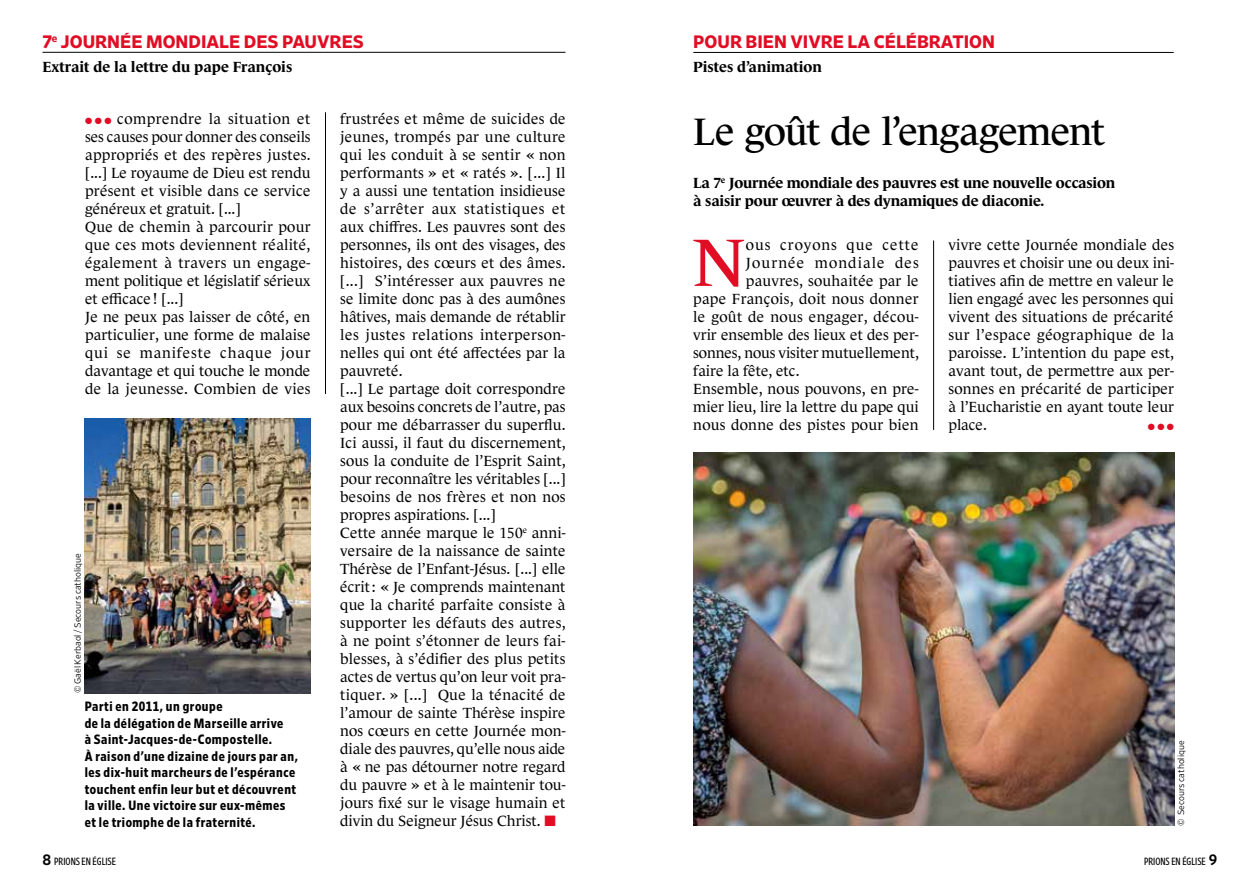
<style>
.page{position:relative;width:1259px;height:893px;background:#fff}
.page>*{position:absolute;margin:0;border:0;box-sizing:border-box;transform-origin:0 0}
.t1{font:68.4px "Le Monde Journal Std";color:#e10d24}
.t2{font:39px "Le Monde Journal Std";letter-spacing:-.02em;color:#000}
.t3{font:700 18px "Retina";color:#e10d24}
.t4{font:15px/18px "Le Monde Journal Std";letter-spacing:.01em;color:#000}
.t5{font:700 15px/18px "Le Monde Journal Std";letter-spacing:-.01em;color:#000}
.t6{font:15px "Le Monde Journal Std";letter-spacing:.065em;color:#000}
.t7{font:15px "Le Monde Journal Std";letter-spacing:.075em;color:#000}
.t8{font:700 13.5px/16.5px "Retina Narrow";letter-spacing:.04em;color:#000}
.t9{font:condensed 10.5px "Retina";color:#000}
.t10{font:300 9px "Retina";color:#000}
.t11{font:9px "Zapf Dingbats";color:#e10d24}
.s1{color:#e10d24}
.s2{font-family:"Humanist 521 BT"}
.s3{font-weight:500;font-stretch:normal;font-size:15px}
</style>
<div class="page">
<hr style="left:43px;top:52px;width:522px;height:1px;background:#000">
<hr style="left:325px;top:112px;width:1px;height:282px;background:#000">
<hr style="left:693px;top:52px;width:480px;height:1px;background:#000">
<hr style="left:933px;top:240px;width:1px;height:190px;background:#000">
<img style="left:693px;top:452px;width:481px;height:374px">
<img style="left:85px;top:419px;width:225px;height:274px">
<p class="t3" style="left:43px;top:30px;width:323px">7<sup>e</sup> JOURNÉE MONDIALE DES PAUVRES</p>
<p class="t5" style="left:43px;top:58px;width:251px">Extrait de la lettre du pape François</p>
<p class="t4" style="left:85px;top:110px;width:227px;text-indent:32px">comprendre la situation et ses causes pour donner des conseils appropriés et des repères justes. [...] Le royaume de Dieu est rendu présent et visible dans ce service généreux et gratuit. [...]<br>Que de chemin à parcourir pour que ces mots deviennent réalité, également à travers un engage&shy;ment politique et législatif sérieux et efficace ! [...]<br>Je ne peux pas laisser de côté, en particulier, une forme de malaise qui se manifeste chaque jour davantage et qui touche le monde de la jeunesse. Combien de vies</p>
<p class="t4" style="left:340px;top:110px;width:227px">frustrées et même de suicides de jeunes, trompés par une culture qui les conduit à se sentir « non performants » et « ratés ». [...] Il y a aussi une tentation insidieuse de s’arrêter aux statistiques et aux chiffres. Les pauvres sont des personnes, ils ont des visages, des histoires, des cœurs et des âmes. [...] S’intéresser aux pauvres ne se limite donc pas à des aumônes hâtives, mais demande de rétablir les justes relations interperson&shy;nelles qui ont été affectées par la pauvreté.<br>[...] Le partage doit correspondre aux besoins concrets de l’autre, pas pour me débarrasser du superflu.<br>Ici aussi, il faut du discernement, sous la conduite de l’Esprit Saint, pour reconnaître les véritables [...] besoins de nos frères et non nos propres aspirations. [...]<br>Cette année marque le 150<sup>e</sup> anni&shy;versaire de la naissance de sainte Thérèse de l’Enfant-Jésus. [...] elle écrit: « Je comprends maintenant que la charité parfaite consiste à supporter les défauts des autres, à ne point s’étonner de leurs fai&shy;blesses, à s’édifier des plus petits actes de vertus qu’on leur voit pra&shy;tiquer. » [...] Que la ténacité de l’amour de sainte Thérèse inspire nos cœurs en cette Journée mon&shy;diale des pauvres, qu’elle nous aide à « ne pas détourner notre regard du pauvre » et à le maintenir tou&shy;jours fixé sur le visage humain et divin du Seigneur Jésus Christ. <span class="s1">■</span></p>
<p class="t11" style="left:85px;top:116px;width:28px">● ● ●</p>
<p class="t10" style="left:72px;top:693px;width:141px;rotate:-90deg"><span class="s2">©</span> Gaël Kerbaol / Secours catholique</p>
<p class="t8" style="left:85px;top:698px;width:215px">Parti en 2011, un groupe<br>de la délégation de Marseille arrive<br>à Saint-Jacques-de-Compostelle.<br>À raison d’une dizaine de jours par an, les dix-huit marcheurs de l’espérance touchent enfin leur but et découvrent la ville. Une victoire sur eux-mêmes et le triomphe de la fraternité.</p>
<p class="t3" style="left:693px;top:30px;width:303px">POUR BIEN VIVRE LA CÉLÉBRATION</p>
<p class="t5" style="left:693px;top:58px;width:130px">Pistes d’animation</p>
<h2 class="t2" style="left:693px;top:110px;width:413px">Le goût de l’engagement</h2>
<p class="t5" style="left:693px;top:174px;width:423px">La 7<sup>e</sup> Journée mondiale des pauvres est une nouvelle occasion à saisir pour œuvrer à des dynamiques de diaconie.</p>
<h1 class="t1" style="left:691px;top:224px;width:56px">N</h1>
<p class="t6" style="left:746px;top:236px;width:174px">ous croyons que cette</p>
<p class="t7" style="left:746px;top:254px;width:174px">Journée mondiale des</p>
<p class="t4" style="left:746px;top:272px;width:174px">pauvres, souhaitée par le</p>
<p class="t4" style="left:693px;top:290px;width:227px">pape François, doit nous donner</p>
<p class="t4" style="left:693px;top:308px;width:227px">le goût de nous engager, décou-</p>
<p class="t4" style="left:693px;top:326px;width:227px">vrir ensemble des lieux et des per-</p>
<p class="t4" style="left:693px;top:344px;width:227px">sonnes, nous visiter mutuellement,</p>
<p class="t4" style="left:693px;top:362px;width:108px">faire la fête, etc.</p>
<p class="t4" style="left:693px;top:380px;width:227px">Ensemble, nous pouvons, en pre-</p>
<p class="t4" style="left:693px;top:398px;width:227px">mier lieu, lire la lettre du pape qui</p>
<p class="t4" style="left:693px;top:416px;width:227px">nous donne des pistes pour bien</p>
<p class="t4" style="left:948px;top:236px;width:227px;text-align:justify">vivre cette Journée mondiale des pauvres et choisir une ou deux ini&shy;tiatives afin de mettre en valeur le lien engagé avec les personnes qui vivent des situations de précarité sur l’espace géographique de la paroisse. L’intention du pape est, avant tout, de permettre aux per&shy;sonnes en précarité de participer à l’Eucharistie en ayant toute leur place.</p>
<p class="t11" style="left:1147px;top:422px;width:28px">● ● ●</p>
<p class="t10" style="left:1175px;top:826px;width:87px;rotate:-90deg"><span class="s2">©</span> Secours catholique</p>
<p class="t9" style="left:43px;top:854px;width:75px"><span class="s3">8</span> PRIONS EN ÉGLISE</p>
<p class="t9" style="left:1144px;top:854px;width:75px">PRIONS EN ÉGLISE <span class="s3">9</span></p>
</div>
